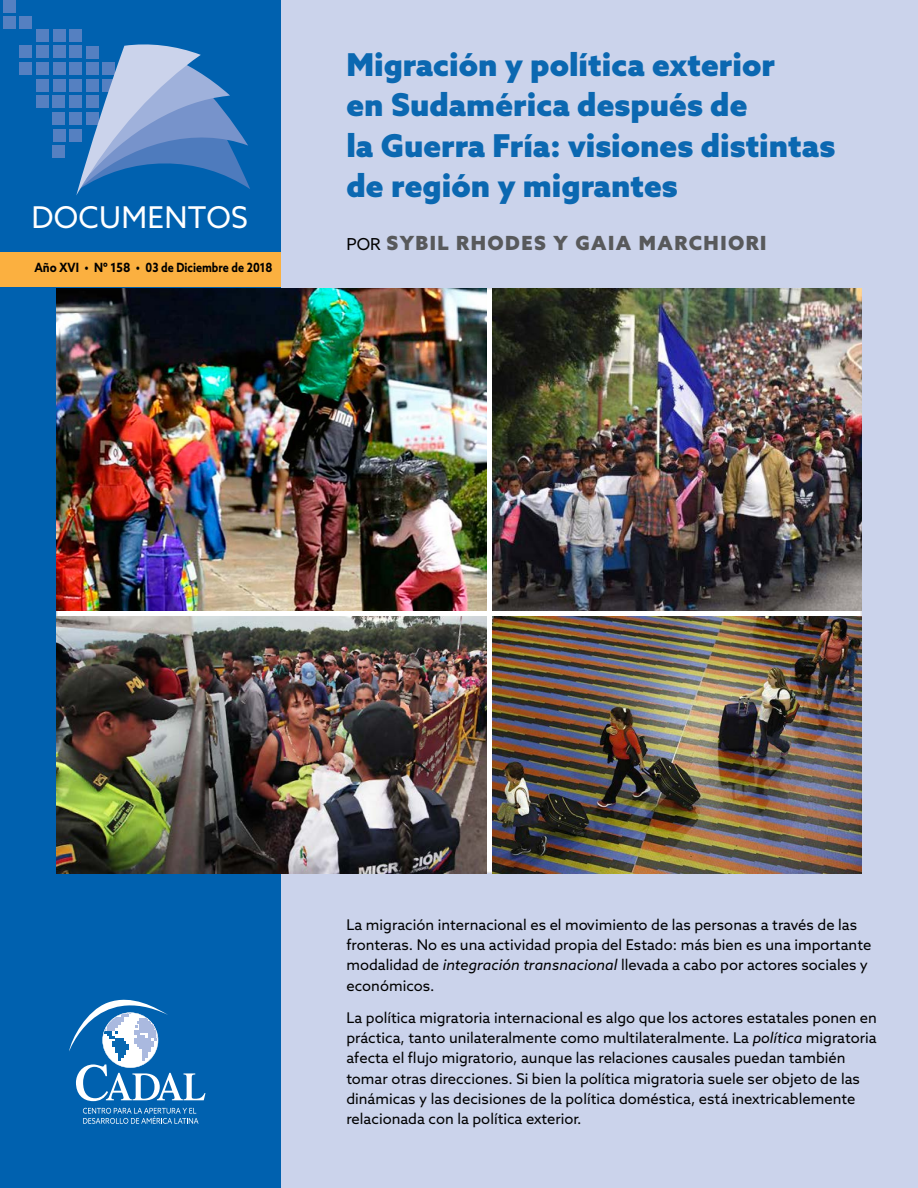
<style>
.page{position:relative;width:918px;height:1188px;background:#fff}
.page>*{position:absolute;margin:0;border:0;box-sizing:border-box;transform-origin:0 0}
.t1{font:900 31.5px/40.5px "Azo Sans";color:#0b68b1}
.t2{font:30px "Azo Sans";letter-spacing:.01em;color:#fff}
.t3{font:900 19.5px "Azo Sans";letter-spacing:.075em;color:#58595b}
.t4{font:14.85px/20.2px "Azo Sans";color:#000}
.t5{font:700 12.75px "Azo Sans";color:#000;scale:.9 1}
.s1{font-weight:400;font-size:16.5px;color:#000}
.s2{font-style:italic}
</style>
<div class="page">
<div style="left:279px;top:0;width:639px;height:1188px;background:#cbd3eb"></div>
<div style="left:1px;top:0;width:280px;height:1188px;background:#0061af"></div>
<div style="left:36px;top:29px;width:13px;height:13px;background:#5580c1"></div>
<div style="left:53px;top:29px;width:12px;height:13px;background:#5580c1"></div>
<div style="left:69px;top:29px;width:13px;height:13px;background:#5580c1"></div>
<div style="left:36px;top:46px;width:13px;height:12px;background:#5580c1"></div>
<div style="left:53px;top:46px;width:12px;height:12px;background:#5580c1"></div>
<div style="left:69px;top:46px;width:13px;height:12px;background:#5580c1"></div>
<div style="left:20px;top:46px;width:12px;height:12px;background:#5580c1"></div>
<div style="left:19px;top:62px;width:13px;height:13px;background:#5580c1"></div>
<div style="left:36px;top:62px;width:13px;height:13px;background:#5580c1"></div>
<div style="left:53px;top:62px;width:12px;height:13px;background:#5580c1"></div>
<div style="left:69px;top:62px;width:13px;height:13px;background:#5580c1"></div>
<div style="left:36px;top:79px;width:13px;height:12px;background:#5580c1"></div>
<div style="left:53px;top:79px;width:12px;height:13px;background:#5580c1"></div>
<div style="left:69px;top:79px;width:13px;height:12px;background:#5580c1"></div>
<div style="left:36px;top:96px;width:13px;height:12px;background:#5580c1"></div>
<div style="left:53px;top:96px;width:12px;height:12px;background:#5580c1"></div>
<div style="left:69px;top:96px;width:13px;height:12px;background:#5580c1"></div>
<div style="left:53px;top:112px;width:12px;height:13px;background:#5580c1"></div>
<div style="left:69px;top:112px;width:13px;height:13px;background:#5580c1"></div>
<div style="left:53px;top:129px;width:12px;height:12px;background:#5580c1"></div>
<div style="left:69px;top:129px;width:13px;height:12px;background:#5580c1"></div>
<div style="left:53px;top:146px;width:12px;height:12px;background:#5580c1"></div>
<div style="left:20px;top:17px;width:12px;height:12px;background:#5580c1"></div>
<div style="left:3px;top:17px;width:12px;height:12px;background:#5580c1"></div>
<div style="left:3px;top:0;width:12px;height:12px;background:#5580c1"></div>
<div style="left:0;top:252px;width:281px;height:35px;background:#fbb040"></div>
<svg style="left:83px;top:1108px;width:116px;height:16px"></svg>
<svg style="left:69px;top:999px;width:136px;height:102px"></svg>
<svg style="left:76px;top:44px;width:174px;height:151px"></svg>
<img style="left:56px;top:288px;width:430px;height:323px">
<img style="left:56px;top:617px;width:430px;height:256px">
<img style="left:492px;top:288px;width:370px;height:323px">
<img style="left:492px;top:617px;width:370px;height:256px">
<h2 class="t2" style="left:31px;top:198px;width:218px">DOCUMENTOS</h2>
<p class="t5" style="left:34px;top:259px;width:266px">Año XVI • Nº 158 • 03 de Diciembre de 2018</p>
<h1 class="t1" style="left:346px;top:44px;width:490px">Migración y política exterior<br>en Sudamérica después de<br>la Guerra Fría: visiones distintas de región y migrantes</h1>
<h3 class="t3" style="left:346px;top:230px;width:422px"><span class="s1">POR</span> SYBIL RHODES Y GAIA MARCHIORI</h3>
<p class="t4" style="left:346px;top:914px;width:526px">La migración internacional es el movimiento de las personas a través de las fronteras. No es una actividad propia del Estado: más bien es una importante modalidad de <span class="s2">integración transnacional</span> llevada a cabo por actores sociales y económicos.</p>
<p class="t4" style="left:346px;top:1007px;width:532px">La política migratoria internacional es algo que los actores estatales ponen en práctica, tanto unilateralmente como multilateralmente. La <span class="s2">política</span> migratoria afecta el flujo migratorio, aunque las relaciones causales puedan también tomar otras direcciones. Si bien la política migratoria suele ser objeto de las dinámicas y las decisiones de la política doméstica, está inextricablemente relacionada con la política exterior.</p>
</div>
